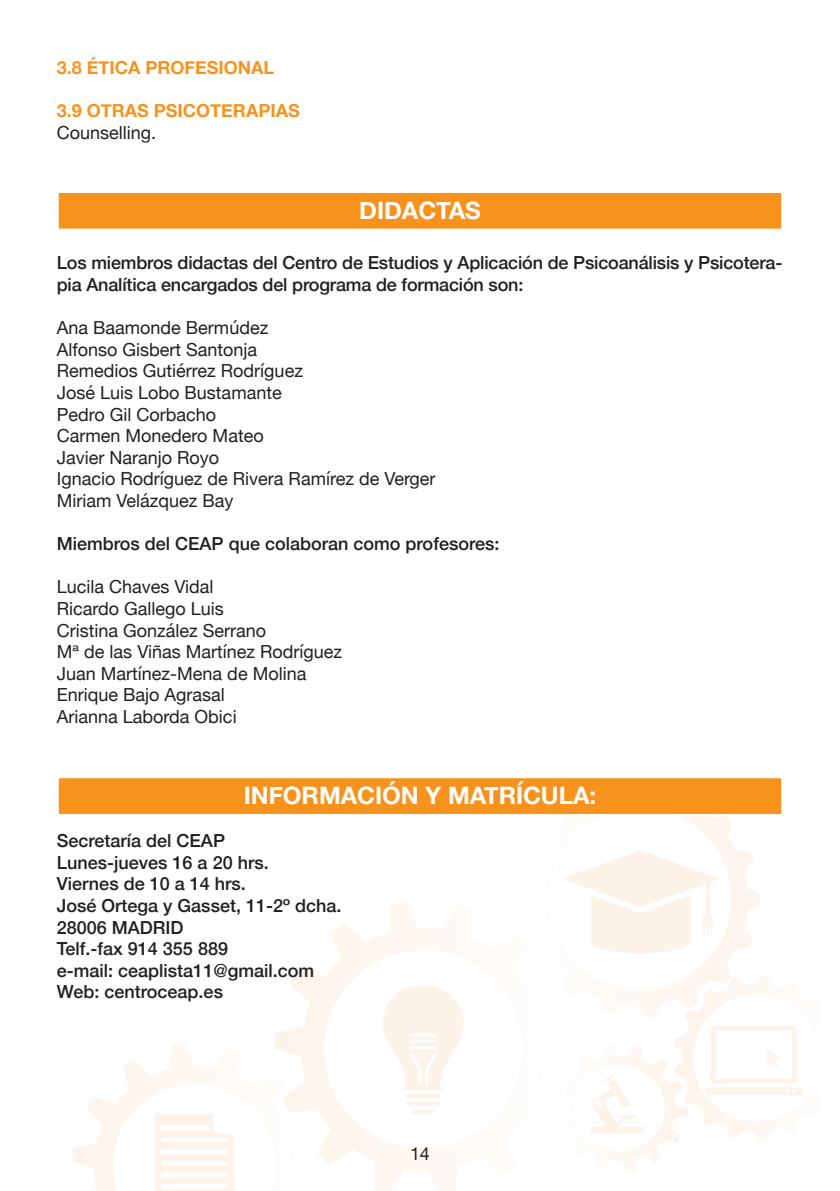
<style>
.page{position:relative;width:840px;height:1191px;background:#fff}
.page>*{position:absolute;margin:0;border:0;box-sizing:border-box;transform-origin:0 0}
.t1{font:700 24px "Helvetica Neue";color:#fff}
.t2{font:18px/21.6px "Helvetica Neue";color:#231f20}
.t3{font:500 18px/21.6px "Helvetica Neue";color:#231f20}
.t4{font:700 18px "Helvetica Neue";color:#f7931d}
</style>
<div class="page">
<svg style="left:72px;top:816px;width:731px;height:375px"></svg>
<div style="left:57px;top:191px;width:725px;height:40px;background:#f7931d;border:2px solid #fff"></div>
<div style="left:57px;top:776px;width:725px;height:40px;background:#f7931d;border:2px solid #fff"></div>
<p class="t4" style="left:57px;top:54px;width:219px">3.8 ÉTICA PROFESIONAL</p>
<p class="t4" style="left:57px;top:97px;width:244px">3.9 OTRAS PSICOTERAPIAS</p>
<p class="t2" style="left:57px;top:123px;width:101px">Counselling.</p>
<h1 class="t1" style="left:359px;top:191px;width:123px">DIDACTAS</h1>
<p class="t3" style="left:57px;top:251px;width:726px">Los miembros didactas del Centro de Estudios y Aplicación de Psicoanálisis y Psicotera&shy;pia Analítica encargados del programa de formación son:</p>
<p class="t2" style="left:57px;top:318px;width:380px">Ana Baamonde Bermúdez<br>Alfonso Gisbert Santonja<br>Remedios Gutiérrez Rodríguez<br>José Luis Lobo Bustamante<br>Pedro Gil Corbacho<br>Carmen Monedero Mateo<br>Javier Naranjo Royo<br>Ignacio Rodríguez de Rivera Ramírez de Verger<br>Miriam Velázquez Bay</p>
<p class="t3" style="left:57px;top:531px;width:444px">Miembros del CEAP que colaboran como profesores:</p>
<p class="t2" style="left:57px;top:577px;width:287px">Lucila Chaves Vidal<br>Ricardo Gallego Luis<br>Cristina González Serrano<br>Mª de las Viñas Martínez Rodríguez<br>Juan Martínez-Mena de Molina<br>Enrique Bajo Agrasal<br>Arianna Laborda Obici</p>
<h1 class="t1" style="left:244px;top:776px;width:353px">INFORMACIÓN Y MATRÍCULA:</h1>
<p class="t3" style="left:57px;top:828px;width:286px">Secretaría del CEAP<br>Lunes-jueves 16 a 20 hrs.<br>Viernes de 10 a 14 hrs.<br>José Ortega y Gasset, 11-2º dcha.<br>28006 MADRID<br>Telf.-fax 914 355 889<br>e-mail: ceaplista11@gmail.com<br>Web: centroceap.es</p>
<p class="t2" style="left:410px;top:1144px;width:21px">14</p>
</div>
